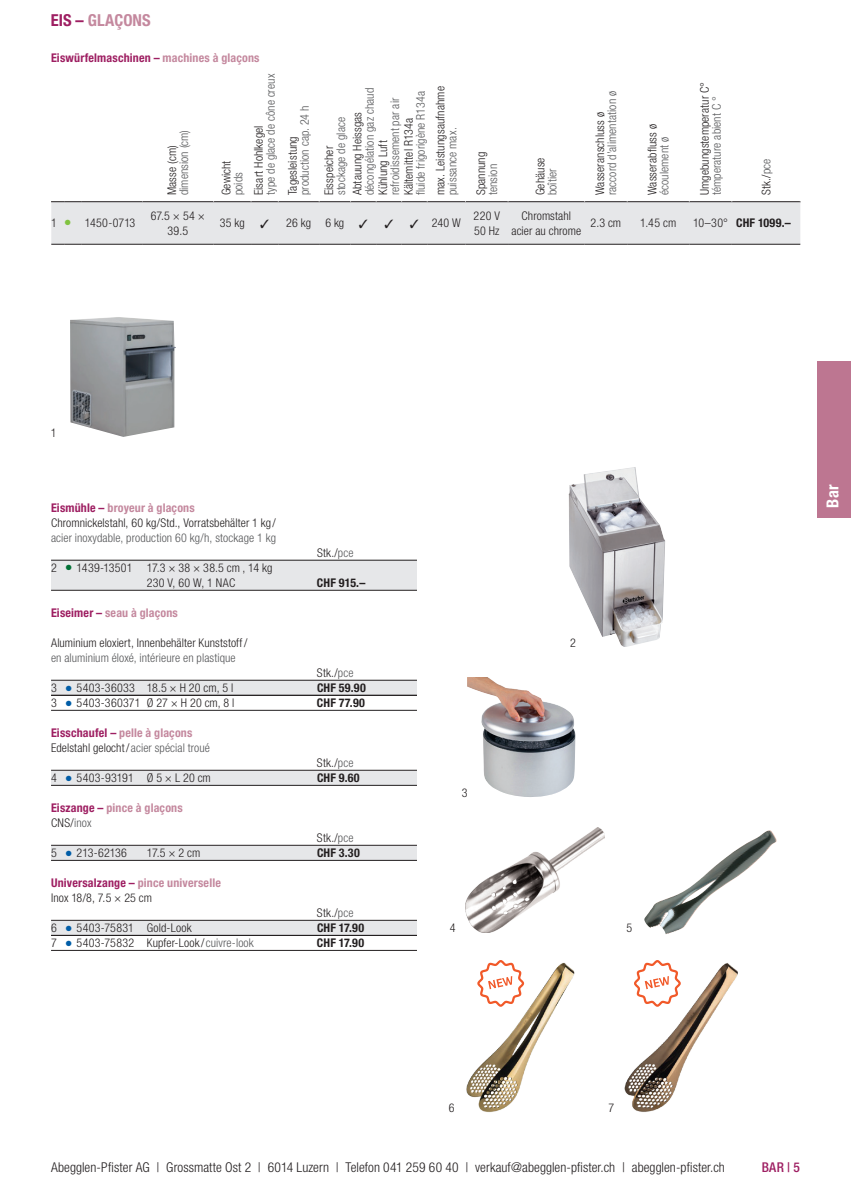
<style>
.page{position:relative;width:851px;height:1191px;background:#fff}
.page>*{position:absolute;margin:0;border:0;box-sizing:border-box;transform-origin:0 0}
.t1{font:700 condensed 16.5px "Helvetica Neue LT Std";letter-spacing:.005em;color:#c4889e}
.t2{font:700 condensed 16.5px "Helvetica Neue LT Std";color:#fff}
.t3{font:300 condensed 13.5px "Helvetica Neue LT Std";letter-spacing:.005em;color:#231f20}
.t4{font:500 condensed 13.5px "Helvetica Neue LT Std";color:#9e1f62}
.t5{font:300 condensed 12px/15px "Helvetica Neue LT Std";letter-spacing:.01em;color:#231f20}
.t6{font:300 condensed 12px "Helvetica Neue LT Std";letter-spacing:.005em;color:#57585a}
.t7{font:700 condensed 12px "Helvetica Neue LT Std";letter-spacing:.015em;color:#231f20}
.t8{font:700 condensed 12px/15px "Helvetica Neue LT Std";letter-spacing:.015em;color:#c4889e}
.t9{font:700 condensed 12px "Helvetica Neue LT Std";letter-spacing:.015em;color:#9e1f62}
.s1{color:#9e1f62}
.s2{color:#c4889e}
.s3{color:#57585a}
.s4{font-weight:300}
.s5{font-weight:700;color:#9e1f62}
.s6{font-weight:700;color:#c4889e}
.s7{color:#007035}
.s8{color:#015da7}
.s9{font-weight:300;color:#231f20}
.s10{font-weight:300;color:#57585a}
</style>
<div class="page">
<div style="left:816px;top:360px;width:34px;height:157px;background:#bd7691"></div>
<img style="left:466px;top:962px;width:109px;height:150px">
<img style="left:624px;top:963px;width:113px;height:149px">
<div style="left:51px;top:560px;width:366px;height:30px;background:#e6e7e9"></div>
<hr style="left:51px;top:560px;width:366px;height:1px;background:#231f20">
<hr style="left:51px;top:590px;width:366px;height:1px;background:#231f20">
<div style="left:51px;top:680px;width:366px;height:15px;background:#e6e7e9"></div>
<hr style="left:51px;top:680px;width:366px;height:1px;background:#231f20">
<hr style="left:51px;top:695px;width:366px;height:1px;background:#231f20">
<hr style="left:51px;top:710px;width:366px;height:1px;background:#231f20">
<div style="left:51px;top:770px;width:366px;height:15px;background:#e6e7e9"></div>
<hr style="left:51px;top:770px;width:366px;height:1px;background:#231f20">
<hr style="left:51px;top:785px;width:366px;height:1px;background:#231f20">
<div style="left:51px;top:845px;width:366px;height:15px;background:#e6e7e9"></div>
<hr style="left:51px;top:845px;width:366px;height:1px;background:#231f20">
<hr style="left:51px;top:860px;width:366px;height:1px;background:#231f20">
<div style="left:51px;top:920px;width:366px;height:15px;background:#e6e7e9"></div>
<hr style="left:51px;top:920px;width:366px;height:1px;background:#231f20">
<hr style="left:51px;top:935px;width:366px;height:1px;background:#231f20">
<hr style="left:51px;top:950px;width:366px;height:1px;background:#231f20">
<img style="left:465px;top:827px;width:139px;height:105px">
<img style="left:568px;top:467px;width:97px;height:180px">
<img style="left:467px;top:677px;width:108px;height:120px">
<img style="left:644px;top:830px;width:132px;height:104px">
<svg style="left:51px;top:201px;width:749px;height:44px;background:#dedfe1"></svg>
<hr style="left:427px;top:244px;width:38px;height:1px;background:#231f20">
<hr style="left:465px;top:244px;width:43px;height:1px;background:#231f20">
<hr style="left:508px;top:244px;width:76px;height:1px;background:#231f20">
<hr style="left:584px;top:244px;width:43px;height:1px;background:#231f20">
<hr style="left:627px;top:244px;width:62px;height:1px;background:#231f20">
<hr style="left:689px;top:244px;width:42px;height:1px;background:#231f20">
<hr style="left:731px;top:244px;width:69px;height:1px;background:#231f20">
<img style="left:70px;top:317px;width:106px;height:120px">
<svg style="left:476px;top:960px;width:49px;height:48px"></svg>
<svg style="left:632px;top:960px;width:49px;height:48px"></svg>
<h1 class="t1" style="left:51px;top:10px;width:101px"><span class="s1">EIS –</span> GLAÇONS</h1>
<p class="t9" style="left:51px;top:50px;width:210px">Eiswürfelmaschinen – <span class="s2">machines à glaçons</span></p>
<p class="t6" style="left:177px;top:195px;width:67px;rotate:-90deg">dimension (cm)</p>
<p class="t5" style="left:164px;top:195px;width:51px;rotate:-90deg">Masse (cm)</p>
<p class="t5" style="left:219px;top:195px;width:36px;rotate:-90deg">Gewicht</p>
<p class="t6" style="left:231px;top:195px;width:25px;rotate:-90deg">poids</p>
<p class="t6" style="left:264px;top:195px;width:123px;rotate:-90deg">type de glace de cône creux</p>
<p class="t5" style="left:251px;top:195px;width:71px;rotate:-90deg">Eisart Hohlkegel</p>
<p class="t6" style="left:298px;top:195px;width:91px;rotate:-90deg">production cap. 24 h</p>
<p class="t5" style="left:285px;top:195px;width:61px;rotate:-90deg">Tagesleistung</p>
<p class="t6" style="left:413px;top:195px;width:106px;rotate:-90deg">fluide frigorigène R134a</p>
<p class="t5" style="left:432px;top:195px;width:110px;rotate:-90deg">max. Leistungsaufnahme</p>
<p class="t6" style="left:362px;top:195px;width:109px;rotate:-90deg">décongélation gaz chaud</p>
<p class="t6" style="left:388px;top:195px;width:99px;rotate:-90deg">refroidissement par air</p>
<p class="t6" style="left:334px;top:195px;width:80px;rotate:-90deg">stockage de glace</p>
<p class="t5" style="left:350px;top:195px;width:85px;rotate:-90deg">Abtauung Heissgas</p>
<p class="t5" style="left:401px;top:195px;width:79px;rotate:-90deg">Kältemittel R134a</p>
<p class="t6" style="left:445px;top:195px;width:69px;rotate:-90deg">puissance max.</p>
<p class="t5" style="left:375px;top:195px;width:56px;rotate:-90deg">Kühlung Luft</p>
<p class="t5" style="left:321px;top:195px;width:51px;rotate:-90deg">Eisspeicher</p>
<p class="t5" style="left:473px;top:195px;width:45px;rotate:-90deg">Spannung</p>
<p class="t6" style="left:486px;top:195px;width:33px;rotate:-90deg">tension</p>
<p class="t5" style="left:532px;top:195px;width:39px;rotate:-90deg">Gehäuse</p>
<p class="t6" style="left:545px;top:195px;width:29px;rotate:-90deg">boîtier</p>
<p class="t6" style="left:605px;top:195px;width:106px;rotate:-90deg">raccord d’alimentation ø</p>
<p class="t5" style="left:592px;top:195px;width:85px;rotate:-90deg">Wasseranschluss ø</p>
<p class="t5" style="left:644px;top:195px;width:73px;rotate:-90deg">Wasserabfluss ø</p>
<p class="t6" style="left:657px;top:195px;width:60px;rotate:-90deg">écoulement ø</p>
<p class="t5" style="left:697px;top:195px;width:115px;rotate:-90deg">Umgebungstemperatur C°</p>
<p class="t6" style="left:709px;top:195px;width:100px;rotate:-90deg">témperature abient C °</p>
<p class="t5" style="left:758px;top:195px;width:38px;rotate:-90deg">Stk./<span class="s3">pce</span></p>
<p class="t5" style="left:51px;top:215px;width:86px">1 <sup>●</sup> 1450-0713</p>
<p class="t5" style="left:151px;top:208px;width:56px;text-align:center">67.5 × 54 ×<br>39.5</p>
<p class="t5" style="left:220px;top:215px;width:26px">35 kg</p>
<p class="t5" style="left:260px;top:215px;width:109px">✓ 26 kg 6 kg ✓</p>
<p class="t5" style="left:384px;top:215px;width:78px">✓ ✓ 240 W</p>
<p class="t5" style="left:473px;top:208px;width:28px">220 V<br>50 Hz</p>
<p class="t5" style="left:511px;top:208px;width:71px;text-align:center">Chromstahl acier au chrome</p>
<p class="t5" style="left:590px;top:215px;width:32px">2.3 cm</p>
<p class="t5" style="left:640px;top:215px;width:37px">1.45 cm</p>
<p class="t7" style="left:693px;top:216px;width:99px"><span class="s4">10–30°</span> CHF 1099.–</p>
<p class="t5" style="left:51px;top:425px;width:7px">1</p>
<p class="t5" style="left:51px;top:500px;width:226px"><span class="s5">Eismühle –</span> <span class="s6">broyeur à glaçons<br></span>Chromnickelstahl, 60 kg/Std., Vorratsbehälter 1 kg /</p>
<p class="t6" style="left:51px;top:531px;width:226px">acier inoxydable, production 60 kg/h, stockage 1 kg</p>
<p class="t5" style="left:147px;top:560px;width:127px;text-indent:-96px">2 <span class="s7">●</span> 1439-13501 17.3 × 38 × 38.5 cm , 14 kg<br>230 V, 60 W, 1 NAC</p>
<p class="t8" style="left:51px;top:605px;width:128px"><span class="s1">Eiseimer –</span> seau à glaçons</p>
<p class="t5" style="left:51px;top:635px;width:198px">Aluminium eloxiert, Innenbehälter Kunststoff/</p>
<p class="t6" style="left:51px;top:651px;width:186px">en aluminium éloxé, intérieure en plastique</p>
<p class="t5" style="left:317px;top:545px;width:38px">Stk./<span class="s3">pce</span></p>
<p class="t7" style="left:317px;top:575px;width:50px">CHF 915.–</p>
<p class="t5" style="left:317px;top:665px;width:38px">Stk./<span class="s3">pce</span></p>
<p class="t5" style="left:51px;top:680px;width:184px">3 <span class="s8">●</span> 5403-36033 18.5 × H 20 cm, 5 l</p>
<p class="t7" style="left:317px;top:680px;width:50px">CHF 59.90</p>
<p class="t5" style="left:51px;top:695px;width:185px">3 <span class="s8">●</span> 5403-360371 Ø 27 × H 20 cm, 8 l</p>
<p class="t7" style="left:317px;top:695px;width:49px">CHF 77.90</p>
<p class="t5" style="left:51px;top:725px;width:160px"><span class="s5">Eisschaufel –</span> <span class="s6">pelle à glaçons<br></span>Edelstahl gelocht/ <span class="s3">acier spécial troué</span></p>
<p class="t5" style="left:317px;top:755px;width:38px">Stk./<span class="s3">pce</span></p>
<p class="t5" style="left:51px;top:770px;width:161px">4 <span class="s8">●</span> 5403-93191 Ø 5 × L 20 cm</p>
<p class="t7" style="left:317px;top:770px;width:44px">CHF 9.60</p>
<p class="t8" style="left:51px;top:800px;width:133px"><span class="s1">Eiszange –</span> pince à glaçons<br><span class="s9">CNS/</span><span class="s10">inox</span></p>
<p class="t5" style="left:317px;top:830px;width:38px">Stk./<span class="s3">pce</span></p>
<p class="t5" style="left:51px;top:845px;width:77px">5 <span class="s8">●</span> 213-62136</p>
<p class="t5" style="left:147px;top:845px;width:55px">17.5 × 2 cm</p>
<p class="t7" style="left:317px;top:845px;width:44px">CHF 3.30</p>
<p class="t5" style="left:51px;top:875px;width:171px"><span class="s5">Universalzange –</span> <span class="s6">pince universelle<br></span>Inox 18/8, 7.5 × 25 cm</p>
<p class="t5" style="left:317px;top:905px;width:38px">Stk./<span class="s3">pce</span></p>
<p class="t5" style="left:51px;top:920px;width:142px">6 <span class="s8">●</span> 5403-75831 Gold-Look</p>
<p class="t7" style="left:317px;top:920px;width:49px">CHF 17.90</p>
<p class="t5" style="left:51px;top:935px;width:204px">7 <span class="s8">●</span> 5403-75832 Kupfer-Look / <span class="s3">cuivre-look</span></p>
<p class="t7" style="left:317px;top:935px;width:49px">CHF 17.90</p>
<p class="t5" style="left:461px;top:785px;width:7px">3</p>
<p class="t5" style="left:570px;top:635px;width:7px">2</p>
<p class="t5" style="left:450px;top:920px;width:7px">4</p>
<p class="t5" style="left:626px;top:920px;width:7px">5</p>
<h1 class="t2" style="left:822px;top:508px;width:25px;rotate:-90deg">Bar</h1>
<p class="t5" style="left:449px;top:1100px;width:7px">6</p>
<p class="t5" style="left:608px;top:1100px;width:7px">7</p>
<p class="t3" style="left:51px;top:1159px;width:675px">Abegglen-Pfister AG | Grossmatte Ost 2 | 6014 Luzern | Telefon 041 259 60 40 | verkauf@abegglen-pfister.ch | abegglen-pfister.ch</p>
<p class="t4" style="left:761px;top:1159px;width:40px">BAR | 5</p>
</div>
